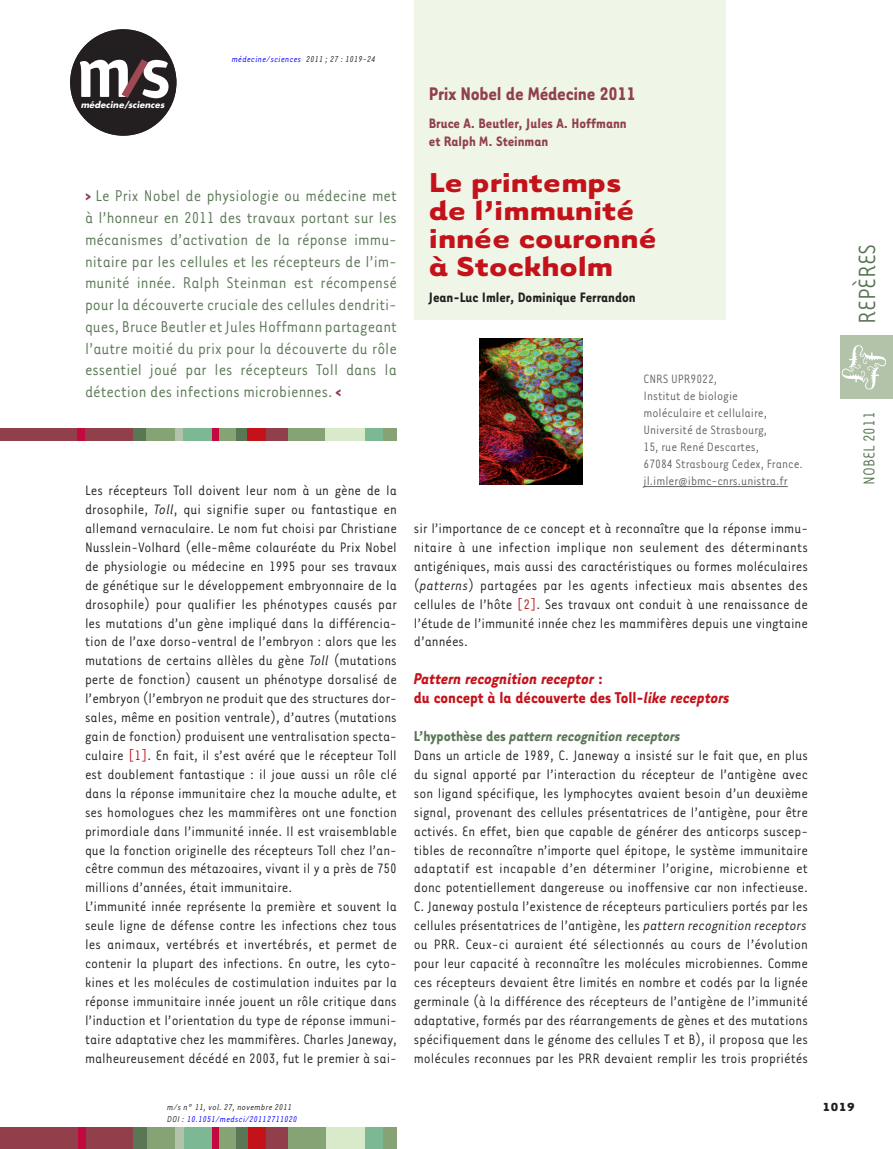
<style>
.page{position:relative;width:893px;height:1149px;background:#fff}
.page>*{position:absolute;margin:0;border:0;box-sizing:border-box;transform-origin:0 0}
.t1{font:700 31.5px/28.2px "Tarzana Wide";color:#c4121a}
.t2{font:27px "Tarzana Narrow";color:#5a7755}
.t3{font:700 21px "Tarzana Narrow";letter-spacing:-.01em;color:#913f4b}
.t4{font:18px/21.8px "Tarzana Narrow";color:#5a7755;text-align:justify}
.t5{font:italic 700 18px/18.9px "Tarzana Narrow";color:#c4121a}
.t6{font:italic 700 16.5px "Tarzana Narrow";color:#5a7755}
.t7{font:15.75px/18.9px "Tarzana Narrow";color:#231f20;text-align:justify}
.t8{font:700 15.75px/18.9px "Tarzana Narrow";color:#913f4b}
.t9{font:700 15.75px "Tarzana Narrow";color:#231f20}
.t10{font:13.95px/17px "Tarzana Narrow";color:#636366}
.t11{font:700 13.5px "Tarzana Wide";color:#231f20}
.t12{font:italic 9.75px/11.7px "Tarzana Narrow";letter-spacing:.025em;color:#231f20}
.t13{font:italic 9.75px "Tarzana Narrow";letter-spacing:.025em;color:#00f}
.t14{font:italic 700 8.55px "Futura";letter-spacing:.01em;color:#fff}
.s1{font-weight:700;color:#913f4b}
.s2{font-style:italic}
.s3{color:#c4121a}
.s4{color:#00f}
.s5{font-style:normal}
</style>
<div class="page">
<div style="left:0;top:1127px;width:134px;height:21px;background:#913f4b"></div>
<div style="left:133px;top:1127px;width:22px;height:21px;background:#5a7755"></div>
<div style="left:235px;top:1127px;width:13px;height:21px;background:#5a7755"></div>
<div style="left:147px;top:1127px;width:29px;height:21px;background:#86a375"></div>
<div style="left:183px;top:1127px;width:30px;height:21px;background:#7db894"></div>
<div style="left:364px;top:1127px;width:20px;height:21px;background:#7db894"></div>
<div style="left:217px;top:1127px;width:19px;height:21px;background:#86a375"></div>
<div style="left:383px;top:1127px;width:14px;height:21px;background:#86a375"></div>
<div style="left:287px;top:1127px;width:39px;height:21px;background:#86a375"></div>
<div style="left:326px;top:1127px;width:38px;height:21px;background:#d9eaca"></div>
<div style="left:175px;top:1127px;width:8px;height:21px;background:#b3c3aa"></div>
<div style="left:78px;top:1127px;width:7px;height:21px;background:#c40941"></div>
<div style="left:213px;top:1127px;width:6px;height:21px;background:#c40941"></div>
<div style="left:248px;top:1127px;width:27px;height:21px;background:#c4121a"></div>
<div style="left:267px;top:1127px;width:21px;height:21px;background:#913f4b"></div>
<div style="left:840px;top:335px;width:53px;height:64px;background:#b3c3aa"></div>
<svg style="left:842px;top:345px;width:44px;height:44px"></svg>
<div style="left:70px;top:29px;width:106px;height:107px;background:#231f20;border-radius:50%"></div>
<svg style="left:80px;top:60px;width:89px;height:38px"></svg>
<div style="left:414px;top:0;width:312px;height:319px;background:#eff6e8"></div>
<div style="left:0;top:427px;width:134px;height:13px;background:#913f4b"></div>
<div style="left:133px;top:427px;width:17px;height:13px;background:#5a7755"></div>
<div style="left:235px;top:427px;width:13px;height:13px;background:#5a7755"></div>
<div style="left:147px;top:427px;width:29px;height:13px;background:#86a375"></div>
<div style="left:181px;top:427px;width:32px;height:13px;background:#7db894"></div>
<div style="left:364px;top:427px;width:20px;height:13px;background:#7db894"></div>
<div style="left:217px;top:427px;width:18px;height:13px;background:#86a375"></div>
<div style="left:383px;top:427px;width:14px;height:13px;background:#86a375"></div>
<div style="left:287px;top:427px;width:38px;height:13px;background:#86a375"></div>
<div style="left:325px;top:427px;width:39px;height:13px;background:#d9eaca"></div>
<div style="left:176px;top:427px;width:7px;height:13px;background:#b3c3aa"></div>
<div style="left:78px;top:427px;width:7px;height:13px;background:#c40941"></div>
<div style="left:213px;top:427px;width:6px;height:13px;background:#c40941"></div>
<div style="left:248px;top:427px;width:27px;height:13px;background:#c4121a"></div>
<div style="left:267px;top:427px;width:21px;height:13px;background:#913f4b"></div>
<hr style="left:643px;top:486px;width:145px;height:1px;background:#636366">
<img style="left:479px;top:339px;width:104px;height:145px">
<p class="t14" style="left:81px;top:101px;width:85px">médecine/sciences</p>
<p class="t13" style="left:232px;top:53px;width:71px">médecine/sciences</p>
<p class="t12" style="left:306px;top:53px;width:71px">2011 ; 27 : 1019-24</p>
<p class="t4" style="left:85px;top:187px;width:313px"><span class="s1">&gt;</span> Le Prix Nobel de physiologie ou médecine met à l’honneur en 2011 des travaux portant sur les mécanismes d’activation de la réponse immu&shy;nitaire par les cellules et les récepteurs de l’im&shy;munité innée. Ralph Steinman est récompensé pour la découverte cruciale des cellules dendriti&shy;ques, Bruce Beutler et Jules Hoffmann partageant l’autre moitié du prix pour la découverte du rôle essentiel joué par les récepteurs Toll dans la détection des infections microbiennes. <span class="s1">&lt;</span></p>
<p class="t7" style="left:85px;top:482px;width:313px;text-align:left">Les récepteurs Toll doivent leur nom à un gène de la drosophile, <span class="s2">Toll</span>, qui signifie super ou fantastique en allemand vernaculaire. Le nom fut choisi par Christiane Nusslein-Volhard (elle-même colauréate du Prix Nobel de physiologie ou médecine en 1995 pour ses travaux de génétique sur le développement embryonnaire de la drosophile) pour qualifier les phénotypes causés par les mutations d’un gène impliqué dans la différencia&shy;tion de l’axe dorso-ventral de l’embryon : alors que les mutations de certains allèles du gène <span class="s2">Toll</span> (mutations perte de fonction) causent un phénotype dorsalisé de l’embryon (l’embryon ne produit que des structures dor&shy;sales, même en position ventrale), d’autres (mutations gain de fonction) produisent une ventralisation specta&shy;culaire <span class="s3">[1]</span>. En fait, il s’est avéré que le récepteur Toll est doublement fantastique : il joue aussi un rôle clé dans la réponse immunitaire chez la mouche adulte, et ses homologues chez les mammifères ont une fonction primordiale dans l’immunité innée. Il est vraisemblable que la fonction originelle des récepteurs Toll chez l’an&shy;cêtre commun des métazoaires, vivant il y a près de 750 millions d’années, était immunitaire.<br>L’immunité innée représente la première et souvent la seule ligne de défense contre les infections chez tous les animaux, vertébrés et invertébrés, et permet de contenir la plupart des infections. En outre, les cyto&shy;kines et les molécules de costimulation induites par la réponse immunitaire innée jouent un rôle critique dans l’induction et l’orientation du type de réponse immuni&shy;taire adaptative chez les mammifères. Charles Janeway, malheureusement décédé en 2003, fut le premier à sai-</p>
<p class="t12" style="left:167px;top:1100px;width:131px">m/s n° 11, vol. 27, novembre 2011<br>DOI : <span class="s4">10.1051/medsci/20112711020</span></p>
<h3 class="t3" style="left:429px;top:87px;width:208px">Prix Nobel de Médecine 2011</h3>
<p class="t8" style="left:429px;top:115px;width:199px">Bruce A. Beutler, Jules A. Hoffmann et Ralph M. Steinman</p>
<h1 class="t1" style="left:429px;top:171px;width:229px">Le printemps de l’immunité innée couronné à Stockholm</h1>
<p class="t9" style="left:429px;top:292px;width:208px">Jean-Luc Imler, Dominique Ferrandon</p>
<h2 class="t2" style="left:858px;top:324px;width:82px;rotate:-90deg">REPÈRES</h2>
<p class="t10" style="left:643px;top:372px;width:161px">CNRS UPR9022,<br>Institut de biologie<br>moléculaire et cellulaire,<br>Université de Strasbourg,<br>15, rue René Descartes,<br>67084 Strasbourg Cedex, France. jl.imler@ibmc-cnrs.unistra.fr</p>
<p class="t7" style="left:414px;top:520px;width:396px">sir l’importance de ce concept et à reconnaître que la réponse immu&shy;nitaire à une infection implique non seulement des déterminants antigéniques, mais aussi des caractéristiques ou formes moléculaires (<span class="s2">patterns</span>) partagées par les agents infectieux mais absentes des cellules de l’hôte <span class="s3">[2]</span>. Ses travaux ont conduit à une renaissance de l’étude de l’immunité innée chez les mammifères depuis une vingtaine d’années.</p>
<p class="t5" style="left:414px;top:670px;width:317px">Pattern recognition receptor <span class="s5">:<br>du concept à la découverte des Toll-</span>like receptors</p>
<p class="t6" style="left:414px;top:730px;width:268px"><span class="s5">L’hypothèse des</span> pattern recognition receptors</p>
<p class="t7" style="left:414px;top:747px;width:396px">Dans un article de 1989, C. Janeway a insisté sur le fait que, en plus du signal apporté par l’interaction du récepteur de l’antigène avec son ligand spécifique, les lymphocytes avaient besoin d’un deuxième signal, provenant des cellules présentatrices de l’antigène, pour être activés. En effet, bien que capable de générer des anticorps suscep&shy;tibles de reconnaître n’importe quel épitope, le système immunitaire adaptatif est incapable d’en déterminer l’origine, microbienne et donc potentiellement dangereuse ou inoffensive car non infectieuse.<br>C. Janeway postula l’existence de récepteurs particuliers portés par les cellules présentatrices de l’antigène, les <span class="s2">pattern recognition receptors </span>ou PRR. Ceux-ci auraient été sélectionnés au cours de l’évolution pour leur capacité à reconnaître les molécules microbiennes. Comme ces récepteurs devaient être limités en nombre et codés par la lignée germinale (à la différence des récepteurs de l’antigène de l’immunité adaptative, formés par des réarrangements de gènes et des mutations spécifiquement dans le génome des cellules T et B), il proposa que les molécules reconnues par les PRR devaient remplir les trois propriétés</p>
<p class="t4" style="left:860px;top:485px;width:75px;rotate:-90deg">NOBEL 2011</p>
<p class="t11" style="left:822px;top:1101px;width:34px">1019</p>
</div>
